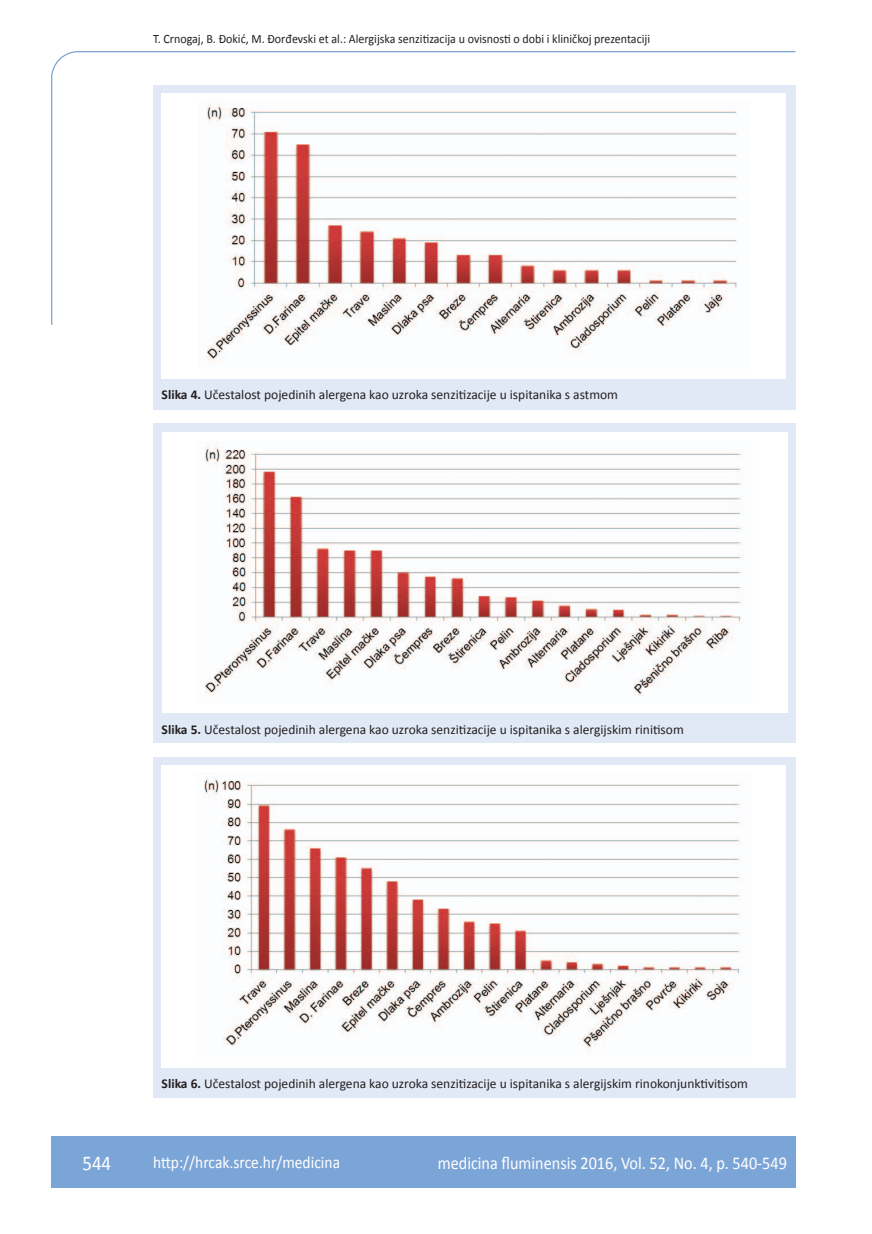
<style>
.page{position:relative;width:872px;height:1234px;background:#fff}
.page>*{position:absolute;margin:0;border:0;box-sizing:border-box;transform-origin:0 0}
.t1{font:21px "Calibri";color:#fff;scale:.9 1}
.t2{font:18px "Calibri";color:#fff;scale:.9 1}
.t3{font:17.25px "Calibri";color:#fff;scale:.9 1}
.t4{font:13.5px "Calibri";color:#231f20}
.t5{font:12.75px "Calibri";color:#231f20;scale:.94 1}
.s1{font-weight:700}
</style>
<div class="page">
<svg style="left:51px;top:51px;width:745px;height:275px"></svg>
<div style="left:51px;top:1135px;width:744px;height:51px;background:#7ca5d7"></div>
<div style="left:153px;top:85px;width:642px;height:324px;background:#e1e9f6"></div>
<div style="left:162px;top:94px;width:624px;height:284px;background:#fff"></div>
<img style="left:206px;top:103px;width:531px;height:260px">
<div style="left:153px;top:756px;width:642px;height:341px;background:#e1e9f6"></div>
<div style="left:162px;top:765px;width:624px;height:302px;background:#fff"></div>
<img style="left:204px;top:776px;width:536px;height:273px">
<div style="left:153px;top:423px;width:642px;height:320px;background:#e1e9f6"></div>
<div style="left:162px;top:432px;width:625px;height:280px;background:#fff"></div>
<img style="left:205px;top:445px;width:537px;height:251px">
<p class="t5" style="left:153px;top:30px;width:530px">T. Crnogaj, B. Đokić, M. Đorđevski et al.: Alergijska senzitizacija u ovisnosti o dobi i kliničkoj prezentaciji</p>
<p class="t4" style="left:162px;top:386px;width:458px"><span class="s1">Slika 4.</span> Učestalost pojedinih alergena kao uzroka senzitizacije u ispitanika s astmom</p>
<p class="t4" style="left:162px;top:720px;width:523px"><span class="s1">Slika 5.</span> Učestalost pojedinih alergena kao uzroka senzitizacije u ispitanika s alergijskim rinitisom</p>
<p class="t4" style="left:162px;top:1075px;width:588px"><span class="s1">Slika 6.</span> Učestalost pojedinih alergena kao uzroka senzitizacije u ispitanika s alergijskim rinokonjunktivitisom</p>
<h1 class="t1" style="left:82px;top:1149px;width:33px">544</h1>
<p class="t3" style="left:153px;top:1150px;width:209px">http://hrcak.srce.hr/medicina</p>
<h2 class="t2" style="left:438px;top:1151px;width:389px">medicina fluminensis 2016, Vol. 52, No. 4, p. 540-549</h2>
</div>
